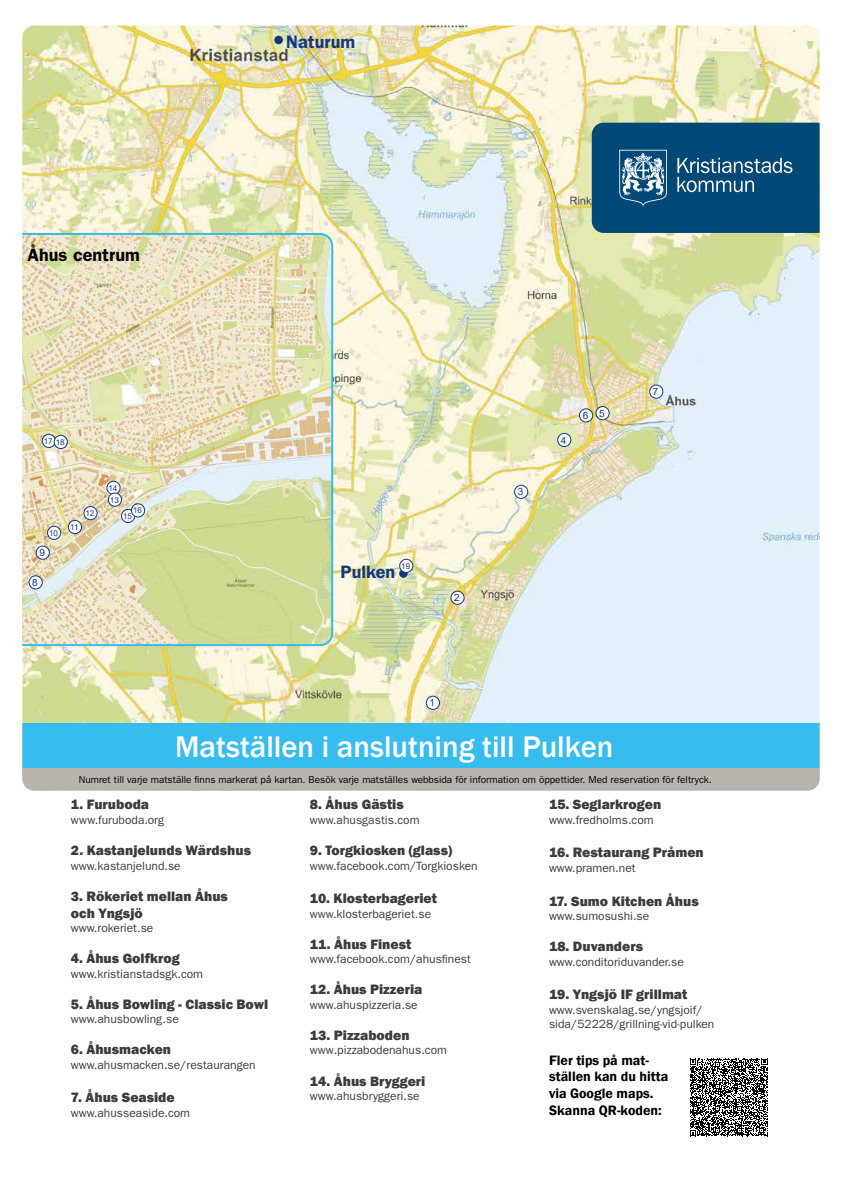
<style>
.page{position:relative;width:842px;height:1191px;background:#fff}
.page>*{position:absolute;margin:0;border:0;box-sizing:border-box;transform-origin:0 0}
.t1{font:500 30.7px "Franklin Gothic";color:#fff}
.t2{font:600 18px "ITC Franklin Gothic Std";color:#14387f}
.t3{font:600 18px "ITC Franklin Gothic Std";color:#000}
.t4{font:800 14px/16.8px "Franklin Gothic";color:#3c3c3b}
.t5{font:600 14px/16.8px "Franklin Gothic";color:#000}
.t6{font:12.6px "Arial";color:#000}
.t7{font:12px/14.4px "ITC Franklin Gothic Std";color:#3c3c3b}
.t8{font:12px "Arial";color:#000}
.t9{font:10px "ITC Franklin Gothic Std";color:#000}
.t10{font:10px "Arial";color:#14387f}
.t11{font:8px "Arial";color:#14387f}
</style>
<div class="page">
<img style="left:22px;top:26px;width:798px;height:697px">
<div style="left:22px;top:723px;width:798px;height:45px;background:#36bcee"></div>
<svg style="left:22px;top:233px;width:311px;height:413px;background:#dedcb6"></svg>
<div style="left:400px;top:570px;width:7px;height:7px;background:#14387f;border-radius:50%"></div>
<div style="left:399px;top:569px;width:9px;height:9px;border:1px solid #14387f;border-radius:50%"></div>
<div style="left:275px;top:36px;width:7px;height:8px;background:#14387f;border-radius:50%"></div>
<div style="left:274px;top:36px;width:9px;height:8px;border:1px solid #14387f;border-radius:50%"></div>
<div style="left:579px;top:409px;width:14px;height:13px;background:#fff;border-radius:50%"></div>
<div style="left:579px;top:408px;width:14px;height:14px;border:1px solid #14387f;border-radius:50%"></div>
<div style="left:515px;top:485px;width:13px;height:13px;background:#fff;border-radius:50%"></div>
<div style="left:514px;top:485px;width:14px;height:14px;border:1px solid #14387f;border-radius:50%"></div>
<div style="left:29px;top:576px;width:13px;height:13px;background:#fff;border-radius:50%"></div>
<div style="left:29px;top:575px;width:14px;height:14px;border:1px solid #14387f;border-radius:50%"></div>
<div style="left:558px;top:433px;width:13px;height:13px;background:#fff;border-radius:50%"></div>
<div style="left:557px;top:433px;width:14px;height:14px;border:1px solid #14387f;border-radius:50%"></div>
<div style="left:68px;top:520px;width:14px;height:13px;background:#fff;border-radius:50%"></div>
<div style="left:68px;top:520px;width:14px;height:14px;border:1px solid #14387f;border-radius:50%"></div>
<div style="left:596px;top:406px;width:13px;height:14px;background:#fff;border-radius:50%"></div>
<div style="left:595px;top:406px;width:15px;height:14px;border:1px solid #14387f;border-radius:50%"></div>
<svg style="left:451px;top:591px;width:13px;height:13px"></svg>
<div style="left:450px;top:590px;width:15px;height:15px;border:1px solid #14387f;border-radius:50%"></div>
<div style="left:107px;top:481px;width:13px;height:13px;background:#fff;border-radius:50%"></div>
<div style="left:106px;top:481px;width:15px;height:14px;border:1px solid #14387f;border-radius:50%"></div>
<div style="left:36px;top:546px;width:13px;height:13px;background:#fff;border-radius:50%"></div>
<div style="left:36px;top:545px;width:14px;height:15px;border:1px solid #14387f;border-radius:50%"></div>
<div style="left:42px;top:434px;width:13px;height:13px;background:#fff;border-radius:50%"></div>
<div style="left:42px;top:434px;width:14px;height:14px;border:1px solid #14387f;border-radius:50%"></div>
<div style="left:122px;top:509px;width:13px;height:13px;background:#fff;border-radius:50%"></div>
<div style="left:121px;top:509px;width:14px;height:14px;border:1px solid #14387f;border-radius:50%"></div>
<div style="left:54px;top:435px;width:13px;height:13px;background:#fff;border-radius:50%"></div>
<div style="left:54px;top:435px;width:14px;height:14px;border:1px solid #14387f;border-radius:50%"></div>
<div style="left:426px;top:696px;width:13px;height:13px;background:#fff;border-radius:50%"></div>
<div style="left:426px;top:695px;width:14px;height:15px;border:1px solid #14387f;border-radius:50%"></div>
<div style="left:22px;top:768px;width:798px;height:22px;background:#b9b3ae"></div>
<svg style="left:592px;top:123px;width:228px;height:110px;background:#125680"></svg>
<div style="left:400px;top:559px;width:13px;height:13px;background:#fff;border-radius:50%"></div>
<div style="left:399px;top:559px;width:14px;height:14px;border:1px solid #14387f;border-radius:50%"></div>
<div style="left:84px;top:506px;width:13px;height:14px;background:#fff;border-radius:50%"></div>
<div style="left:83px;top:506px;width:15px;height:14px;border:1px solid #14387f;border-radius:50%"></div>
<div style="left:108px;top:493px;width:14px;height:13px;background:#fff;border-radius:50%"></div>
<div style="left:108px;top:492px;width:14px;height:15px;border:1px solid #14387f;border-radius:50%"></div>
<div style="left:48px;top:526px;width:13px;height:13px;background:#fff;border-radius:50%"></div>
<div style="left:47px;top:526px;width:14px;height:14px;border:1px solid #14387f;border-radius:50%"></div>
<div style="left:131px;top:504px;width:14px;height:13px;background:#fff;border-radius:50%"></div>
<div style="left:131px;top:503px;width:14px;height:14px;border:1px solid #14387f;border-radius:50%"></div>
<div style="left:650px;top:385px;width:13px;height:13px;background:#fff;border-radius:50%"></div>
<div style="left:649px;top:384px;width:14px;height:15px;border:1px solid #14387f;border-radius:50%"></div>
<svg style="left:690px;top:1058px;width:77px;height:78px"></svg>
<h2 class="t2" style="left:286px;top:31px;width:71px">Naturum</h2>
<h2 class="t3" style="left:28px;top:244px;width:114px">Åhus centrum</h2>
<p class="t11" style="left:44px;top:435px;width:10px">17</p>
<p class="t11" style="left:56px;top:436px;width:10px">18</p>
<p class="t11" style="left:49px;top:527px;width:10px">10</p>
<p class="t10" style="left:39px;top:546px;width:7px">9</p>
<p class="t10" style="left:32px;top:575px;width:7px">8</p>
<p class="t11" style="left:70px;top:521px;width:10px">11</p>
<p class="t11" style="left:85px;top:508px;width:10px">12</p>
<p class="t11" style="left:108px;top:482px;width:10px">14</p>
<p class="t11" style="left:110px;top:494px;width:10px">13</p>
<p class="t11" style="left:133px;top:505px;width:10px">16</p>
<p class="t11" style="left:123px;top:510px;width:10px">15</p>
<p class="t11" style="left:401px;top:560px;width:10px">19</p>
<h2 class="t2" style="left:341px;top:561px;width:56px">Pulken</h2>
<p class="t10" style="left:454px;top:591px;width:7px">2</p>
<p class="t10" style="left:518px;top:485px;width:7px">3</p>
<p class="t10" style="left:561px;top:433px;width:7px">4</p>
<p class="t10" style="left:583px;top:409px;width:7px">6</p>
<p class="t10" style="left:599px;top:406px;width:7px">5</p>
<p class="t10" style="left:429px;top:696px;width:7px">1</p>
<h1 class="t1" style="left:175px;top:727px;width:440px">Matställen i anslutning till Pulken</h1>
<p class="t10" style="left:653px;top:385px;width:7px">7</p>
<p class="t9" style="left:79px;top:774px;width:635px">Numret till varje matställe finns markerat på kartan. Besök varje matställes webbsida för information om öppettider. Med reservation för feltryck.</p>
<p class="t4" style="left:71px;top:796px;width:80px">1. Furuboda</p>
<p class="t7" style="left:71px;top:812px;width:95px">www.furuboda.org</p>
<p class="t4" style="left:71px;top:842px;width:182px">2. Kastanjelunds Wärdshus</p>
<p class="t7" style="left:71px;top:858px;width:111px">www.kastanjelund.se</p>
<p class="t4" style="left:71px;top:887px;width:159px">3. Rökeriet mellan Åhus och Yngsjö</p>
<p class="t7" style="left:71px;top:920px;width:84px">www.rokeriet.se</p>
<p class="t4" style="left:71px;top:950px;width:111px">4. Åhus Golfkrog</p>
<p class="t7" style="left:71px;top:966px;width:134px">www.kristianstadsgk.com</p>
<p class="t4" style="left:71px;top:995px;width:199px">5. Åhus Bowling - Classic Bowl</p>
<p class="t7" style="left:71px;top:1012px;width:109px">www.ahusbowling.se</p>
<p class="t4" style="left:71px;top:1041px;width:102px">6. Åhusmacken</p>
<p class="t7" style="left:71px;top:1057px;width:186px">www.ahusmacken.se/restaurangen</p>
<p class="t4" style="left:71px;top:1089px;width:105px">7. Åhus Seaside</p>
<p class="t7" style="left:71px;top:1105px;width:121px">www.ahusseaside.com</p>
<p class="t4" style="left:310px;top:796px;width:95px">8. Åhus Gästis</p>
<p class="t7" style="left:310px;top:812px;width:111px">www.ahusgastis.com</p>
<p class="t4" style="left:310px;top:842px;width:144px">9. Torgkiosken (glass)</p>
<p class="t7" style="left:310px;top:858px;width:169px">www.facebook.com/Torgkiosken</p>
<p class="t4" style="left:310px;top:890px;width:129px">10. Klosterbageriet</p>
<p class="t7" style="left:310px;top:906px;width:123px">www.klosterbageriet.se</p>
<p class="t4" style="left:310px;top:935px;width:103px">11. Åhus Finest</p>
<p class="t7" style="left:310px;top:952px;width:163px">www.facebook.com/ahusfinest</p>
<p class="t4" style="left:310px;top:981px;width:114px">12. Åhus Pizzeria</p>
<p class="t7" style="left:310px;top:997px;width:109px">www.ahuspizzeria.se</p>
<p class="t4" style="left:310px;top:1026px;width:101px">13. Pizzaboden</p>
<p class="t7" style="left:310px;top:1043px;width:139px">www.pizzabodenahus.com</p>
<p class="t4" style="left:310px;top:1072px;width:117px">14. Åhus Bryggeri</p>
<p class="t7" style="left:310px;top:1088px;width:111px">www.ahusbryggeri.se</p>
<p class="t6" style="left:349px;top:1039px;width:25px">3km</p>
<p class="t8" style="left:363px;top:1068px;width:63px">2019-02-04</p>
<p class="t4" style="left:549px;top:796px;width:114px">15. Seglarkrogen</p>
<p class="t7" style="left:549px;top:812px;width:106px">www.fredholms.com</p>
<p class="t4" style="left:549px;top:844px;width:156px">16. Restaurang Pråmen</p>
<p class="t7" style="left:549px;top:860px;width:88px">www.pramen.net</p>
<p class="t4" style="left:549px;top:892px;width:151px">17. Sumo Kitchen Åhus</p>
<p class="t7" style="left:549px;top:908px;width:102px">www.sumosushi.se</p>
<p class="t4" style="left:549px;top:938px;width:96px">18. Duvanders</p>
<p class="t7" style="left:549px;top:954px;width:136px">www.conditoriduvander.se</p>
<p class="t4" style="left:549px;top:986px;width:140px">19. Yngsjö IF grillmat</p>
<p class="t7" style="left:549px;top:1002px;width:167px">www.svenskalag.se/yngsjoif/ sida/52228/grillning-vid-pulken</p>
<p class="t5" style="left:549px;top:1051px;width:121px">Fler tips på mat&shy;ställen kan du hitta via Google maps.<br>Skanna QR-koden:</p>
</div>
